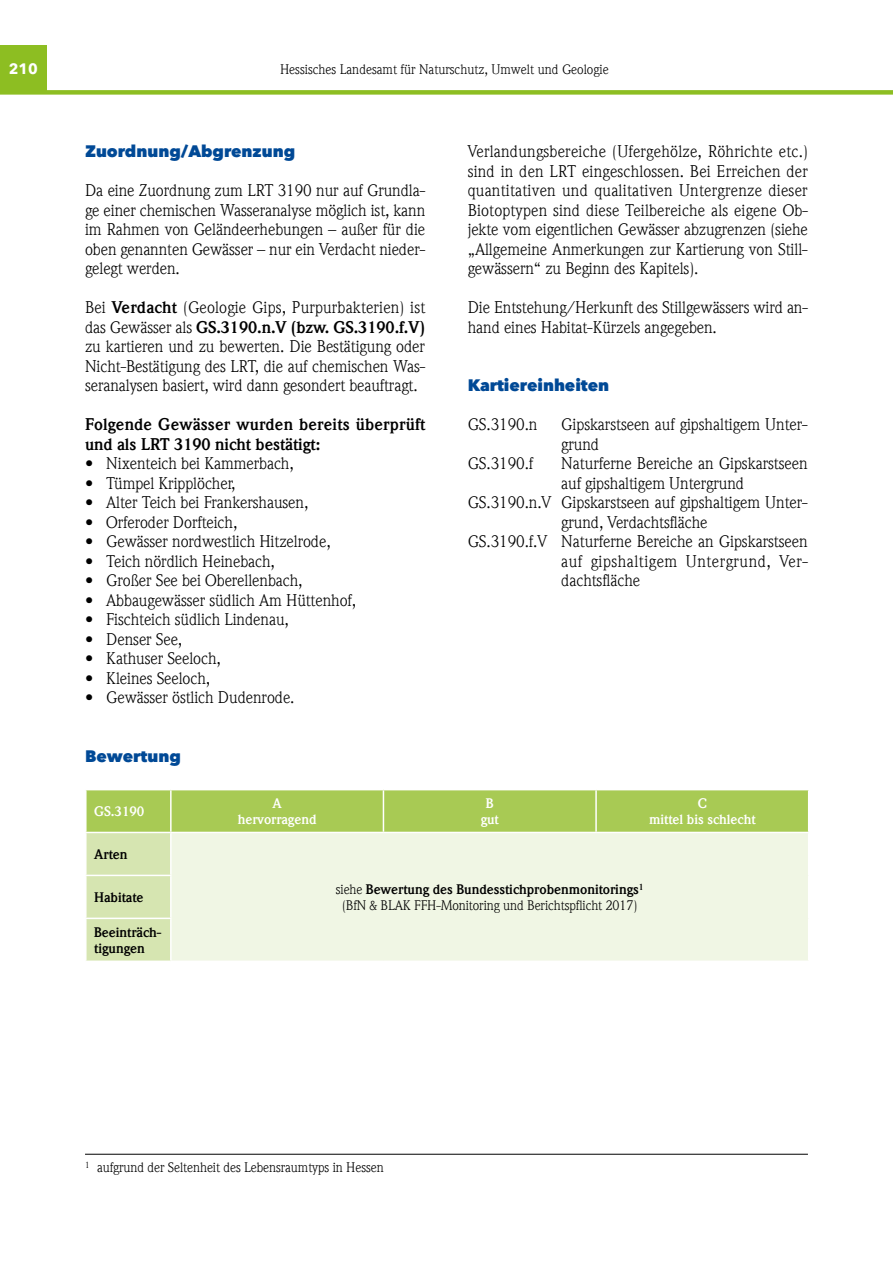
<style>
.page{position:relative;width:893px;height:1263px;background:#fff}
.page>*{position:absolute;margin:0;border:0;box-sizing:border-box;transform-origin:0 0}
.t1{font:16.5px/19.5px "ITC Weidemann Com";letter-spacing:-.005em;color:#000;text-align:justify}
.t2{font:700 16.5px/19.5px "ITC Weidemann Com";letter-spacing:.01em;color:#000}
.t3{font:800 16.5px "Avenir Next LT Pro";color:#004996}
.t4{font:16.5px "ITC Weidemann Com";letter-spacing:.03em;color:#000}
.t5{font:700 15px "Avenir Next LT Pro";color:#fff}
.t6{font:13.5px/16.2px "ITC Weidemann Com";letter-spacing:-.005em;color:#000;text-align:center}
.t7{font:700 13.5px/16.2px "ITC Weidemann Com";letter-spacing:-.005em;color:#fff;text-align:center}
.t8{font:700 13.5px/16.2px "ITC Weidemann Com";letter-spacing:-.005em;color:#000}
.s1{font-weight:700}
</style>
<div class="page">
<svg style="left:87px;top:790px;width:721px;height:170px;background:#b4d16d"></svg>
<div style="left:171px;top:832px;width:638px;height:129px;background:#f0f6e4"></div>
<hr style="left:383px;top:790px;width:1px;height:42px;background:#fff">
<hr style="left:85px;top:875px;width:87px;height:1px;background:#fff">
<hr style="left:85px;top:917px;width:87px;height:2px;background:#fff">
<hr style="left:595px;top:790px;width:2px;height:42px;background:#fff">
<hr style="left:170px;top:790px;width:2px;height:42px;background:#fff">
<hr style="left:171px;top:832px;width:212px;height:1px;background:#fff">
<hr style="left:383px;top:832px;width:213px;height:1px;background:#fff">
<hr style="left:596px;top:832px;width:213px;height:1px;background:#fff">
<hr style="left:808px;top:833px;width:1px;height:42px;background:#fff">
<hr style="left:808px;top:875px;width:1px;height:43px;background:#fff">
<hr style="left:808px;top:918px;width:1px;height:42px;background:#fff">
<hr style="left:171px;top:960px;width:212px;height:2px;background:#fff">
<hr style="left:383px;top:960px;width:213px;height:2px;background:#fff">
<hr style="left:596px;top:960px;width:213px;height:2px;background:#fff">
<hr style="left:85px;top:832px;width:86px;height:1px;background:#fff">
<hr style="left:170px;top:833px;width:2px;height:42px;background:#fff">
<hr style="left:170px;top:876px;width:2px;height:41px;background:#fff">
<hr style="left:170px;top:919px;width:2px;height:41px;background:#fff">
<hr style="left:85px;top:1154px;width:723px;height:1px;background:#000">
<div style="left:0;top:45px;width:47px;height:49px;background:#8dbe22"></div>
<div style="left:0;top:90px;width:893px;height:5px;background:#8dbe22"></div>
<p class="t5" style="left:9px;top:60px;width:31px">210</p>
<p class="t6" style="left:280px;top:62px;width:330px">Hessisches Landesamt für Naturschutz, Umwelt und Geologie</p>
<p class="t3" style="left:85px;top:141px;width:212px">Zuordnung/Abgrenzung</p>
<p class="t1" style="left:85px;top:181px;width:342px">Da eine Zuordnung zum LRT 3190 nur auf Grundla&shy;ge einer chemischen Wasseranalyse möglich ist, kann im Rahmen von Geländeerhebungen – außer für die oben genannten Gewässer – nur ein Verdacht nieder&shy;gelegt werden.</p>
<p class="t1" style="left:85px;top:298px;width:342px">Bei <span class="s1">Verdacht</span> (Geologie Gips, Purpurbakterien) ist das Gewässer als <span class="s1">GS.3190.n.V (bzw. GS.3190.f.V) </span>zu kartieren und zu bewerten. Die Bestätigung oder Nicht-Bestätigung des LRT, die auf chemischen Was&shy;seranalysen basiert, wird dann gesondert beauftragt.</p>
<p class="t2" style="left:85px;top:415px;width:342px">Folgende Gewässer wurden bereits überprüft und als LRT 3190 nicht bestätigt:</p>
<p class="t1" style="left:85px;top:454px;width:210px">• Nixenteich bei Kammerbach,</p>
<p class="t1" style="left:85px;top:473px;width:152px">• Tümpel Kripplöcher,</p>
<p class="t1" style="left:85px;top:493px;width:225px">• Alter Teich bei Frankershausen,</p>
<p class="t1" style="left:85px;top:512px;width:154px">• Orferoder Dorfteich,</p>
<p class="t1" style="left:85px;top:532px;width:247px">• Gewässer nordwestlich Hitzelrode,</p>
<p class="t1" style="left:85px;top:551px;width:191px">• Teich nördlich Heinebach,</p>
<p class="t1" style="left:85px;top:571px;width:219px">• Großer See bei Oberellenbach,</p>
<p class="t1" style="left:85px;top:590px;width:272px">• Abbaugewässer südlich Am Hüttenhof,</p>
<p class="t1" style="left:85px;top:610px;width:205px">• Fischteich südlich Lindenau,</p>
<p class="t1" style="left:85px;top:629px;width:99px">• Denser See,</p>
<p class="t1" style="left:85px;top:649px;width:137px">• Kathuser Seeloch,</p>
<p class="t1" style="left:85px;top:669px;width:127px">• Kleines Seeloch,</p>
<p class="t1" style="left:85px;top:688px;width:211px">• Gewässer östlich Dudenrode.</p>
<p class="t3" style="left:85px;top:746px;width:97px">Bewertung</p>
<p class="t1" style="left:468px;top:142px;width:342px">Verlandungsbereiche (Ufergehölze, Röhrichte etc.) sind in den LRT eingeschlossen. Bei Erreichen der quantitativen und qualitativen Untergrenze dieser Biotoptypen sind diese Teilbereiche als eigene Ob&shy;jekte vom eigentlichen Gewässer abzugrenzen (siehe „Allgemeine Anmerkungen zur Kartierung von Still&shy;gewässern“ zu Beginn des Kapitels).</p>
<p class="t1" style="left:468px;top:298px;width:342px">Die Entstehung/Herkunft des Stillgewässers wird an&shy;hand eines Habitat-Kürzels angegeben.</p>
<p class="t3" style="left:468px;top:375px;width:143px">Kartiereinheiten</p>
<p class="t1" style="left:468px;top:415px;width:71px">GS.3190.n</p>
<p class="t1" style="left:561px;top:415px;width:248px">Gipskarstseen auf gipshaltigem Unter&shy;grund</p>
<p class="t1" style="left:468px;top:454px;width:67px">GS.3190.f</p>
<p class="t1" style="left:561px;top:454px;width:248px">Naturferne Bereiche an Gipskarstseen</p>
<p class="t1" style="left:561px;top:474px;width:184px">auf gipshaltigem Untergrund</p>
<p class="t1" style="left:468px;top:493px;width:341px">GS.3190.n.V Gipskarstseen auf gipshaltigem Unter-</p>
<p class="t1" style="left:561px;top:513px;width:148px">grund, Verdachtsfläche</p>
<p class="t1" style="left:468px;top:532px;width:342px">GS.3190.f.V Naturferne Bereiche an Gipskarstseen</p>
<p class="t4" style="left:561px;top:551px;width:248px">auf gipshaltigem Untergrund, Ver-</p>
<p class="t1" style="left:561px;top:571px;width:80px">dachtsfläche</p>
<p class="t7" style="left:94px;top:804px;width:52px">GS.3190</p>
<p class="t7" style="left:238px;top:795px;width:80px">A hervorragend</p>
<p class="t7" style="left:481px;top:795px;width:20px">B gut</p>
<p class="t7" style="left:649px;top:795px;width:108px">C<br>mittel bis schlecht</p>
<p class="t8" style="left:94px;top:846px;width:35px">Arten</p>
<p class="t6" style="left:336px;top:881px;width:309px">siehe <span class="s1">Bewertung des Bundesstichprobenmonitorings</span><sup>1 </sup>(BfN &amp; BLAK FFH-Monitoring und Berichtspflicht 2017)</p>
<p class="t8" style="left:94px;top:889px;width:51px">Habitate</p>
<p class="t8" style="left:94px;top:924px;width:69px">Beeinträch&shy;tigungen</p>
<p class="t6" style="left:85px;top:1159px;width:300px"><sup>1</sup> aufgrund der Seltenheit des Lebensraumtyps in Hessen</p>
</div>
